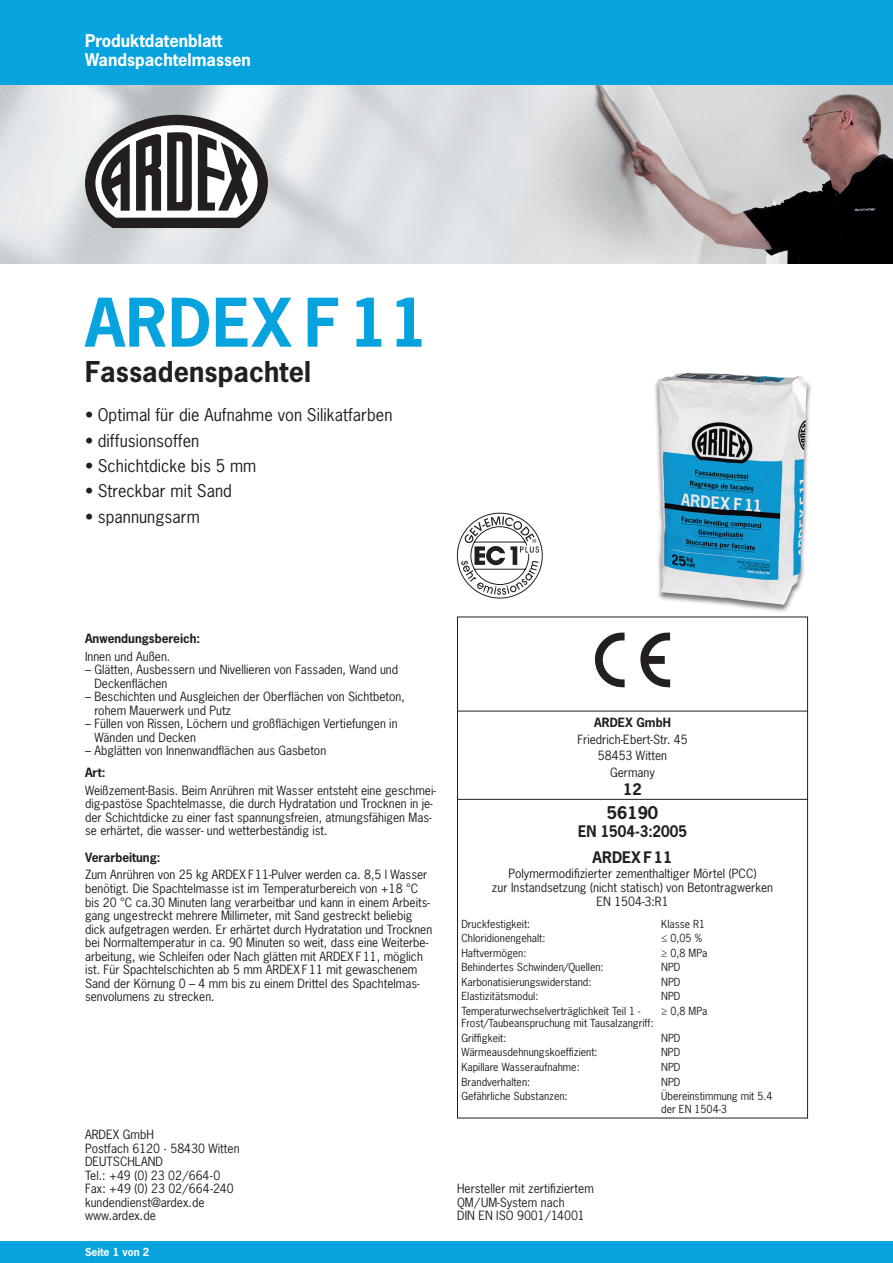
<style>
.page{position:relative;width:893px;height:1263px;background:#fff}
.page>*{position:absolute;margin:0;border:0;box-sizing:border-box;transform-origin:0 0}
.t1{font:700 63px "News Gothic Std";letter-spacing:.015em;color:#06a3df}
.t2{font:700 27px "News Gothic Std";letter-spacing:.005em;color:#231f20}
.t3{font:16.5px "News Gothic Std";letter-spacing:.005em;color:#231f20}
.t4{font:700 16.5px/19.5px "News Gothic Std";color:#fff}
.t5{font:700 16.5px "News Gothic Std";color:#231f20}
.t6{font:700 15px/26.5px "News Gothic Std";color:#231f20;text-align:center;scale:.92 1}
.t7{font:700 15px "News Gothic Std";color:#231f20}
.t8{font:12px/13.5px "News Gothic Std";color:#231f20}
.t9{font:700 12px "News Gothic Std";color:#231f20}
.t10{font:10.5px/12.6px "News Gothic Std";color:#231f20}
.t11{font:700 10.5px "News Gothic Std";color:#fff}
</style>
<div class="page">
<div style="left:0;top:0;width:893px;height:85px;background:#06a3df"></div>
<div style="left:0;top:1242px;width:893px;height:21px;background:#06a3df"></div>
<img style="left:0;top:85px;width:893px;height:179px">
<div style="left:653px;top:373px;width:159px;height:240px;background:#231f20;opacity:.6"></div>
<img style="left:658px;top:372px;width:150px;height:233px">
<svg style="left:85px;top:115px;width:183px;height:113px"></svg>
<svg style="left:595px;top:632px;width:30px;height:56px"></svg>
<svg style="left:640px;top:632px;width:30px;height:56px"></svg>
<hr style="left:457px;top:711px;width:351px;height:1px;background:#231f20">
<hr style="left:457px;top:799px;width:351px;height:1px;background:#231f20">
<svg style="left:457px;top:513px;width:86px;height:86px"></svg>
<h3 class="t4" style="left:85px;top:31px;width:167px">Produktdatenblatt<br>Wandspachtelmassen</h3>
<h1 class="t1" style="left:85px;top:281px;width:345px">ARDEX F11</h1>
<h2 class="t2" style="left:85px;top:354px;width:228px">Fassadenspachtel</h2>
<h3 class="t3" style="left:85px;top:404px;width:309px">• Optimal für die Aufnahme von Silikatfarben</h3>
<h3 class="t3" style="left:85px;top:430px;width:116px">• diffusionsoffen</h3>
<h3 class="t3" style="left:85px;top:455px;width:173px">• Schichtdicke bis 5 mm</h3>
<h3 class="t3" style="left:85px;top:481px;width:148px">• Streckbar mit Sand</h3>
<h3 class="t3" style="left:85px;top:506px;width:116px">• spannungsarm</h3>
<p class="t9" style="left:85px;top:630px;width:117px">Anwendungsbereich:</p>
<p class="t8" style="left:85px;top:649px;width:87px">Innen und Außen.</p>
<p class="t8" style="left:94px;top:663px;width:305px;text-indent:-9px">– Glätten, Ausbessern und Nivellieren von Fassaden, Wand und<br>Deckenflächen</p>
<p class="t8" style="left:94px;top:690px;width:312px;text-indent:-9px">– Beschichten und Ausgleichen der Oberflächen von Sichtbeton, rohem Mauerwerk und Putz</p>
<p class="t8" style="left:94px;top:717px;width:305px;text-indent:-9px">– Füllen von Rissen, Löchern und großflächigen Vertiefungen in<br>Wänden und Decken</p>
<p class="t8" style="left:85px;top:744px;width:243px">– Abglätten von Innenwandflächen aus Gasbeton</p>
<p class="t9" style="left:85px;top:765px;width:22px">Art:</p>
<p class="t8" style="left:85px;top:784px;width:352px">Weißzement-Basis. Beim Anrühren mit Wasser entsteht eine geschmei&shy;dig-pastöse Spachtelmasse, die durch Hydratation und Trocknen in je&shy;der Schichtdicke zu einer fast spannungsfreien, atmungsfähigen Mas&shy;se erhärtet, die wasser- und wetterbeständig ist.</p>
<p class="t9" style="left:85px;top:849px;width:77px">Verarbeitung:</p>
<p class="t8" style="left:85px;top:868px;width:349px">Zum Anrühren von 25 kg ARDEX F11-Pulver werden ca. 8,5 l Wasser benötigt. Die Spachtelmasse ist im Temperaturbereich von +18 °C bis 20 °C ca.30 Minuten lang verarbeitbar und kann in einem Arbeits&shy;gang ungestreckt mehrere Millimeter, mit Sand gestreckt beliebig dick aufgetragen werden. Er erhärtet durch Hydratation und Trocknen bei Normaltemperatur in ca. 90 Minuten so weit, dass eine Weiterbe&shy;arbeitung, wie Schleifen oder Nach glätten mit ARDEX F11, möglich ist. Für Spachtelschichten ab 5 mm ARDEX F11 mit gewaschenem Sand der Körnung 0 – 4 mm bis zu einem Drittel des Spachtelmas&shy;senvolumens zu strecken.</p>
<p class="t8" style="left:85px;top:1128px;width:156px">ARDEX GmbH<br>Postfach 6120 · 58430 Witten<br>DEUTSCHLAND<br>Tel.: +49 (0) 23 02/664-0<br>Fax: +49 (0) 23 02/664-240 kundendienst@ardex.de www.ardex.de</p>
<p class="t11" style="left:85px;top:1245px;width:66px">Seite 1 von 2</p>
<p class="t9" style="left:594px;top:715px;width:78px">ARDEX GmbH</p>
<p class="t8" style="left:577px;top:731px;width:112px;line-height:16.5px;text-align:center">Friedrich-Ebert-Str. 45<br>58453 Witten<br>Germany</p>
<p class="t7" style="left:623px;top:779px;width:20px">12</p>
<h3 class="t5" style="left:607px;top:802px;width:53px">56190</h3>
<p class="t6" style="left:578px;top:817px;width:120px">EN 1504-3:2005<br>ARDEX F11</p>
<p class="t8" style="left:492px;top:866px;width:283px;line-height:14.4px;text-align:center">Polymermodifizierter zementhaltiger Mörtel (PCC)<br>zur Instandsetzung (nicht statisch) von Betontragwerken<br>EN 1504-3:R1</p>
<p class="t10" style="left:461px;top:917px;width:70px">Druckfestigkeit:</p>
<p class="t10" style="left:661px;top:917px;width:45px">Klasse R1</p>
<p class="t10" style="left:461px;top:932px;width:86px">Chloridionengehalt:</p>
<p class="t10" style="left:661px;top:932px;width:42px">≤ 0,05 %</p>
<p class="t10" style="left:461px;top:946px;width:66px">Haftvermögen:</p>
<p class="t10" style="left:661px;top:946px;width:48px">≥ 0,8 MPa</p>
<p class="t10" style="left:461px;top:961px;width:144px">Behindertes Schwinden/Quellen:</p>
<p class="t10" style="left:661px;top:961px;width:21px">NPD</p>
<p class="t10" style="left:461px;top:975px;width:132px">Karbonatisierungswiderstand:</p>
<p class="t10" style="left:661px;top:975px;width:21px">NPD</p>
<p class="t10" style="left:461px;top:990px;width:79px">Elastizitätsmodul:</p>
<p class="t10" style="left:661px;top:990px;width:21px">NPD</p>
<p class="t10" style="left:461px;top:1004px;width:194px">Temperaturwechselverträglichkeit Teil 1 -<br>Frost/Taubeanspruchung mit Tausalzangriff:</p>
<p class="t10" style="left:661px;top:1004px;width:48px">≥ 0,8 MPa</p>
<p class="t10" style="left:461px;top:1031px;width:47px">Griffigkeit:</p>
<p class="t10" style="left:661px;top:1031px;width:21px">NPD</p>
<p class="t10" style="left:461px;top:1046px;width:138px">Wärmeausdehnungskoeffizient:</p>
<p class="t10" style="left:661px;top:1046px;width:21px">NPD</p>
<p class="t10" style="left:461px;top:1061px;width:120px">Kapillare Wasseraufnahme:</p>
<p class="t10" style="left:661px;top:1061px;width:21px">NPD</p>
<p class="t10" style="left:461px;top:1075px;width:70px">Brandverhalten:</p>
<p class="t10" style="left:661px;top:1075px;width:21px">NPD</p>
<p class="t10" style="left:461px;top:1090px;width:108px">Gefährliche Substanzen:</p>
<p class="t10" style="left:661px;top:1090px;width:113px">Übereinstimmung mit 5.4 der EN 1504-3</p>
<p class="t8" style="left:457px;top:1182px;width:138px">Hersteller mit zertifiziertem<br>QM/UM-System nach<br>DIN EN ISO 9001/14001</p>
</div>
